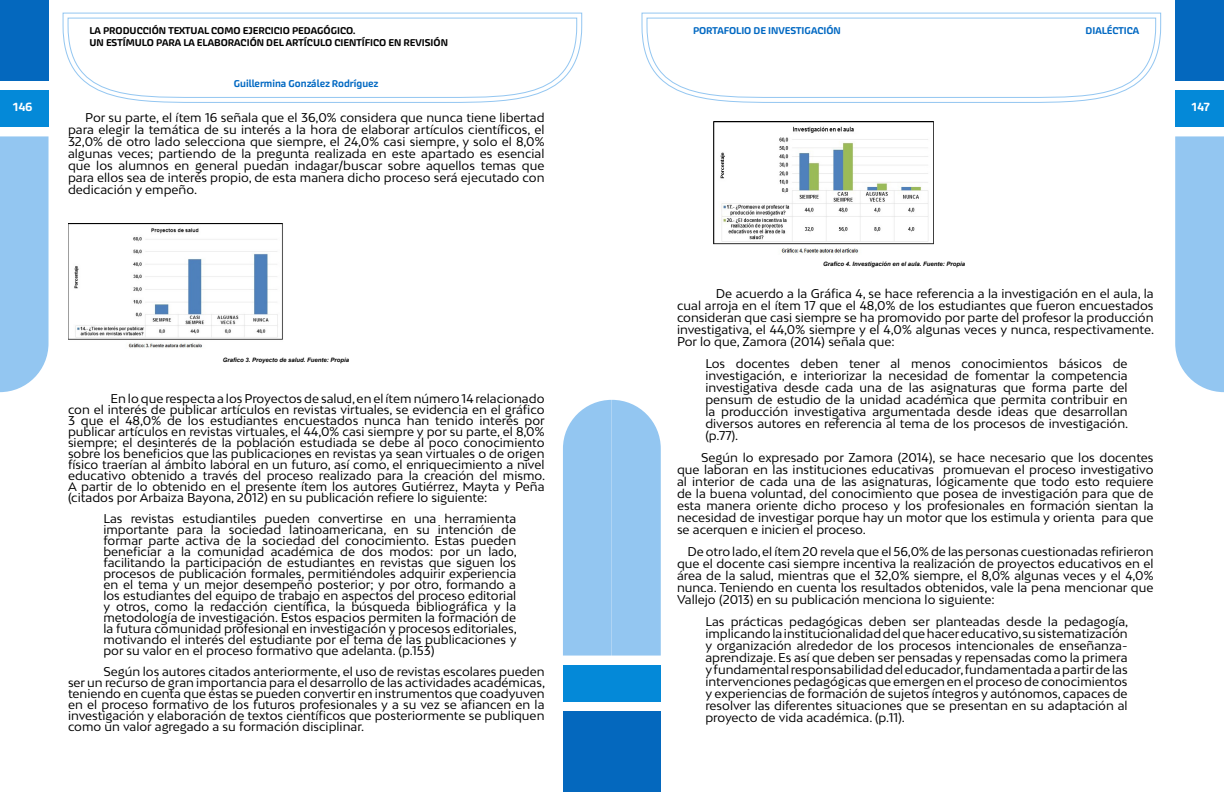
<style>
.page{position:relative;width:1224px;height:792px;background:#fff}
.page>*{position:absolute;margin:0;border:0;box-sizing:border-box;transform-origin:0 0}
.t1{font:12px/12px "Bw Mitga";color:#000;text-align:justify}
.t2{font:500 12px "Akceler Aalt";color:#fff}
.t3{font:500 10px/12px "Akceler Aalt";color:#000}
.t4{font:500 10px "Akceler Aalt";color:#0068c2}
.t5{font:italic 700 6px "Arial";color:#000}
</style>
<div class="page">
<div style="left:0;top:0;width:49px;height:81px;background:#0468be"></div>
<div style="left:0;top:90px;width:49px;height:37px;background:#0489d8"></div>
<div style="left:0;top:136px;width:49px;height:256px;background:#93c6f1"></div>
<div style="left:563px;top:711px;width:49px;height:81px;background:#0468be"></div>
<div style="left:563px;top:665px;width:49px;height:37px;background:#0489d8"></div>
<svg style="left:62px;top:12px;width:521px;height:91px"></svg>
<svg style="left:67px;top:17px;width:511px;height:81px"></svg>
<div style="left:1175px;top:0;width:49px;height:81px;background:#0468be"></div>
<div style="left:1175px;top:90px;width:49px;height:37px;background:#0489d8"></div>
<div style="left:1175px;top:136px;width:49px;height:256px;background:#93c6f1"></div>
<div style="left:612px;top:711px;width:49px;height:81px;background:#0468be"></div>
<div style="left:612px;top:665px;width:49px;height:37px;background:#0489d8"></div>
<div style="left:563px;top:400px;width:98px;height:256px;background:#93c6f1"></div>
<svg style="left:641px;top:12px;width:521px;height:91px"></svg>
<svg style="left:646px;top:17px;width:511px;height:81px"></svg>
<img style="left:68px;top:223px;width:215px;height:125px">
<img style="left:713px;top:122px;width:221px;height:132px">
<p class="t3" style="left:90px;top:24px;width:360px">LA PRODUCCIÓN TEXTUAL COMO EJERCICIO PEDAGÓGICO.<br>UN ESTÍMULO PARA LA ELABORACIÓN DEL ARTÍCULO CIENTÍFICO EN REVISIÓN</p>
<p class="t4" style="left:693px;top:23px;width:149px">PORTAFOLIO DE INVESTIGACIÓN</p>
<p class="t4" style="left:1085px;top:23px;width:55px">DIALÉCTICA</p>
<p class="t4" style="left:234px;top:76px;width:146px">Guillermina González Rodríguez</p>
<p class="t2" style="left:13px;top:98px;width:21px">146</p>
<p class="t2" style="left:1192px;top:98px;width:20px">147</p>
<p class="t1" style="left:68px;top:112px;width:478px;text-indent:17px">Por su parte, el ítem 16 señala que el 36,0% considera que nunca tiene libertad para elegir la temática de su interés a la hora de elaborar artículos científicos, el 32,0% de otro lado selecciona que siempre, el 24,0% casi siempre, y solo el 8,0% algunas veces; partiendo de la pregunta realizada en este apartado es esencial que los alumnos en general puedan indagar/buscar sobre aquellos temas que para ellos sea de interés propio, de esta manera dicho proceso será ejecutado con dedicación y empeño.</p>
<p class="t5" style="left:223px;top:356px;width:128px">Grafico 3. Proyecto de salud. Fuente: Propia</p>
<p class="t1" style="left:68px;top:393px;width:479px;line-height:11px;text-indent:42px">En lo que respecta a los Proyectos de salud, en el ítem número 14 relacionado con el interés de publicar artículos en revistas virtuales, se evidencia en el gráfico 3 que el 48,0% de los estudiantes encuestados nunca han tenido interés por publicar artículos en revistas virtuales, el 44,0% casi siempre y por su parte, el 8,0% siempre; el desinterés de la población estudiada se debe al poco conocimiento sobre los beneficios que las publicaciones en revistas ya sean virtuales o de origen físico traerían al ámbito laboral en un futuro, así como, el enriquecimiento a nivel educativo obtenido a través del proceso realizado para la creación del mismo.<br>A partir de lo obtenido en el presente ítem los autores Gutiérrez, Mayta y Peña (citados por Arbaiza Bayona, 2012) en su publicación refiere lo siguiente:</p>
<p class="t1" style="left:103px;top:513px;width:415px;line-height:11px">Las revistas estudiantiles pueden convertirse en una herramienta importante para la sociedad latinoamericana, en su intención de formar parte activa de la sociedad del conocimiento. Estas pueden beneficiar a la comunidad académica de dos modos: por un lado, facilitando la participación de estudiantes en revistas que siguen los procesos de publicación formales, permitiéndoles adquirir experiencia en el tema y un mejor desempeño posterior; y por otro, formando a los estudiantes del equipo de trabajo en aspectos del proceso editorial y otros, como la redacción científica, la búsqueda bibliográfica y la metodología de investigación. Estos espacios permiten la formación de la futura comunidad profesional en investigación y procesos editoriales, motivando el interés del estudiante por el tema de las publicaciones y por su valor en el proceso formativo que adelanta. (p.153)</p>
<p class="t1" style="left:68px;top:666px;width:479px;line-height:11px;text-indent:35px">Según los autores citados anteriormente, el uso de revistas escolares pueden ser un recurso de gran importancia para el desarrollo de las actividades académicas, teniendo en cuenta que éstas se pueden convertir en instrumentos que coadyuven en el proceso formativo de los futuros profesionales y a su vez se afiancen en la investigación y elaboración de textos científicos que posteriormente se publiquen como un valor agregado a su formación disciplinar.</p>
<p class="t5" style="left:823px;top:260px;width:144px">Grafico 4. Investigación en el aula. Fuente: Propia</p>
<p class="t1" style="left:677px;top:288px;width:479px;text-indent:39px">De acuerdo a la Gráfica 4, se hace referencia a la investigación en el aula, la cual arroja en el ítem 17 que el 48,0% de los estudiantes que fueron encuestados consideran que casi siempre se ha promovido por parte del profesor la producción investigativa, el 44,0% siempre y el 4,0% algunas veces y nunca, respectivamente.<br>Por lo que, Zamora (2014) señala que:</p>
<p class="t1" style="left:705px;top:358px;width:424px">Los docentes deben tener al menos conocimientos básicos de investigación, e interiorizar la necesidad de fomentar la competencia investigativa desde cada una de las asignaturas que forma parte del pensum de estudio de la unidad académica que permita contribuir en la producción investigativa argumentada desde ideas que desarrollan diversos autores en referencia al tema de los procesos de investigación. (p.77).</p>
<p class="t1" style="left:677px;top:452px;width:478px;text-indent:24px">Según lo expresado por Zamora (2014), se hace necesario que los docentes que laboran en las instituciones educativas promuevan el proceso investigativo al interior de cada una de las asignaturas, lógicamente que todo esto requiere de la buena voluntad, del conocimiento que posea de investigación para que de esta manera oriente dicho proceso y los profesionales en formación sientan la necesidad de investigar porque hay un motor que los estimula y orienta para que se acerquen e inicien el proceso.</p>
<p class="t1" style="left:677px;top:546px;width:478px;text-indent:10px">De otro lado, el ítem 20 revela que el 56,0% de las personas cuestionadas refirieron que el docente casi siempre incentiva la realización de proyectos educativos en el área de la salud, mientras que el 32,0% siempre, el 8,0% algunas veces y el 4,0% nunca. Teniendo en cuenta los resultados obtenidos, vale la pena mencionar que Vallejo (2013) en su publicación menciona lo siguiente:</p>
<p class="t1" style="left:705px;top:616px;width:424px">Las prácticas pedagógicas deben ser planteadas desde la pedagogía, implicando la institucionalidad del que hacer educativo, su sistematización y organización alrededor de los procesos intencionales de enseñanza&shy;aprendizaje. Es así que deben ser pensadas y repensadas como la primera y fundamental responsabilidad del educador, fundamentada a partir de las intervenciones pedagógicas que emergen en el proceso de conocimientos y experiencias de formación de sujetos íntegros y autónomos, capaces de resolver las diferentes situaciones que se presentan en su adaptación al proyecto de vida académica. (p.11).</p>
</div>
